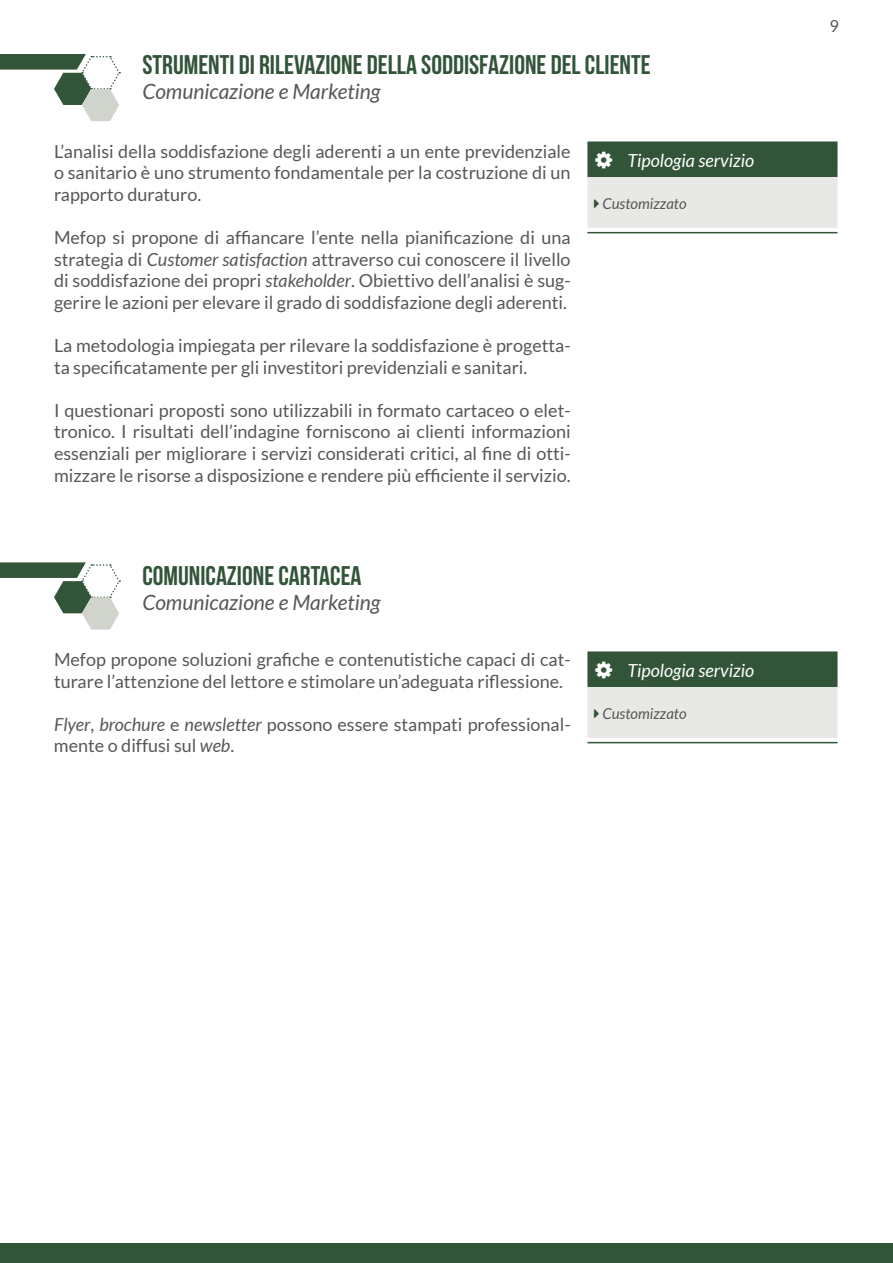
<style>
.page{position:relative;width:893px;height:1263px;background:#fff}
.page>*{position:absolute;margin:0;border:0;box-sizing:border-box;transform-origin:0 0}
.t1{font:27px "Bebas Neue";color:#325438}
.t2{font:italic 21px "Lato";color:#575756}
.t3{font:18px/21.6px "Lato";color:#575756;text-align:justify}
.t4{font:italic 18px "Lato";color:#fff}
.t5{font:16.5px "Lato";color:#575756}
.t6{font:italic 15px "Lato";color:#575756}
.s1{font-style:italic}
</style>
<div class="page">
<div style="left:0;top:1243px;width:893px;height:20px;background:#325438"></div>
<svg style="left:0;top:54px;width:120px;height:67px"></svg>
<svg style="left:0;top:562px;width:120px;height:68px"></svg>
<div style="left:588px;top:142px;width:249px;height:34px;background:#325438"></div>
<div style="left:588px;top:176px;width:249px;height:52px;background:#e8e9e6"></div>
<hr style="left:587px;top:143px;width:2px;height:32px;background:#325438">
<hr style="left:587px;top:141px;width:250px;height:2px;background:#325438">
<hr style="left:587px;top:177px;width:2px;height:51px;background:#e8e9e6">
<hr style="left:587px;top:175px;width:250px;height:2px;background:#325438">
<hr style="left:587px;top:232px;width:250px;height:1px;background:#325438">
<div style="left:588px;top:652px;width:249px;height:34px;background:#325438"></div>
<div style="left:588px;top:686px;width:249px;height:52px;background:#e8e9e6"></div>
<hr style="left:587px;top:653px;width:2px;height:32px;background:#325438">
<hr style="left:587px;top:651px;width:250px;height:2px;background:#325438">
<hr style="left:587px;top:687px;width:2px;height:51px;background:#e8e9e6">
<hr style="left:587px;top:685px;width:250px;height:2px;background:#325438">
<hr style="left:587px;top:742px;width:250px;height:1px;background:#325438">
<h1 class="t1" style="left:142px;top:50px;width:510px">STRUMENTI DI RILEVAZIONE DELLA SODDISFAZIONE DEL CLIENTE</h1>
<p class="t2" style="left:142px;top:80px;width:240px">Comunicazione e Marketing</p>
<p class="t3" style="left:54px;top:140px;width:518px">L’analisi della soddisfazione degli aderenti a un ente previdenziale o sanitario è uno strumento fondamentale per la costruzione di un rapporto duraturo.</p>
<p class="t3" style="left:54px;top:226px;width:518px">Mefop si propone di affiancare l’ente nella pianificazione di una strategia di <span class="s1">Customer satisfaction</span> attraverso cui conoscere il livello di soddisfazione dei propri <span class="s1">stakeholder</span>. Obiettivo dell’analisi è sug&shy;gerire le azioni per elevare il grado di soddisfazione degli aderenti.</p>
<p class="t3" style="left:54px;top:334px;width:518px">La metodologia impiegata per rilevare la soddisfazione è progetta&shy;ta specificatamente per gli investitori previdenziali e sanitari.</p>
<p class="t3" style="left:54px;top:399px;width:518px">I questionari proposti sono utilizzabili in formato cartaceo o elet&shy;tronico. I risultati dell’indagine forniscono ai clienti informazioni essenziali per migliorare i servizi considerati critici, al fine di otti&shy;mizzare le risorse a disposizione e rendere più efficiente il servizio.</p>
<h1 class="t1" style="left:142px;top:561px;width:221px">COMUNICAZIONE CARTACEA</h1>
<p class="t2" style="left:142px;top:591px;width:240px">Comunicazione e Marketing</p>
<p class="t3" style="left:54px;top:648px;width:518px">Mefop propone soluzioni grafiche e contenutistiche capaci di cat&shy;turare l’attenzione del lettore e stimolare un’adeguata riflessione.</p>
<p class="t3" style="left:54px;top:713px;width:518px"><span class="s1">Flyer</span>, <span class="s1">brochure</span> e <span class="s1">newsletter</span> possono essere stampati professional&shy;mente o diffusi sul <span class="s1">web</span>.</p>
<p class="t4" style="left:627px;top:150px;width:128px">Tipologia servizio</p>
<p class="t6" style="left:602px;top:195px;width:86px">Customizzato</p>
<p class="t4" style="left:627px;top:660px;width:128px">Tipologia servizio</p>
<p class="t6" style="left:602px;top:705px;width:86px">Customizzato</p>
<p class="t5" style="left:829px;top:17px;width:11px">9</p>
</div>
